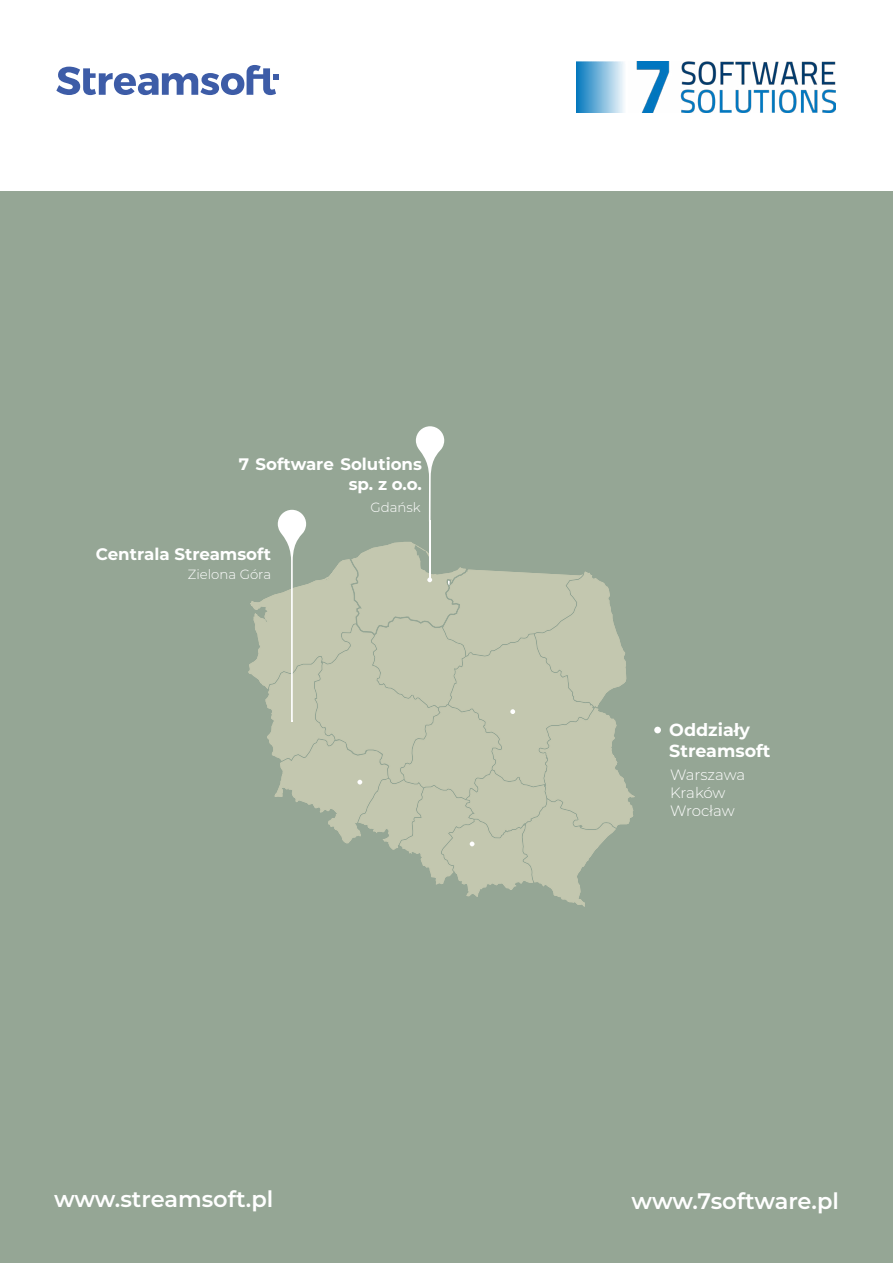
<style>
.page{position:relative;width:893px;height:1263px;background:#fff}
.page>*{position:absolute;margin:0;border:0;box-sizing:border-box;transform-origin:0 0}
.t1{font:600 22.5px "Montserrat";color:#fff}
.t2{font:700 17.55px/21px "Montserrat";color:#fff}
.t3{font:700 16.65px/20px "Montserrat";color:#fff;text-align:right}
.t4{font:300 15px/18px "Montserrat";letter-spacing:-.01em;color:#fff}
.t5{font:300 13.35px "Montserrat";color:#fff}
</style>
<div class="page">
<div style="left:0;top:191px;width:893px;height:1072px;background:#95a695"></div>
<svg style="left:56px;top:65px;width:223px;height:30px"></svg>
<img style="left:576px;top:61px;width:259px;height:51px">
<div style="left:654px;top:727px;width:7px;height:6px;background:#fff;border-radius:50%"></div>
<svg style="left:248px;top:426px;width:387px;height:481px"></svg>
<p class="t3" style="left:239px;top:454px;width:185px">7 Software Solutions sp. z o.o.</p>
<p class="t5" style="left:370px;top:498px;width:52px">Gdańsk</p>
<p class="t3" style="left:96px;top:544px;width:177px">Centrala Streamsoft</p>
<p class="t5" style="left:188px;top:565px;width:85px">Zielona Góra</p>
<p class="t2" style="left:669px;top:719px;width:103px">Oddziały<br>Streamsoft</p>
<p class="t4" style="left:670px;top:765px;width:77px">Warszawa<br>Kraków<br>Wrocław</p>
<h1 class="t1" style="left:54px;top:1183px;width:221px">www.streamsoft.pl</h1>
<h1 class="t1" style="left:632px;top:1184px;width:209px">www.7software.pl</h1>
</div>
